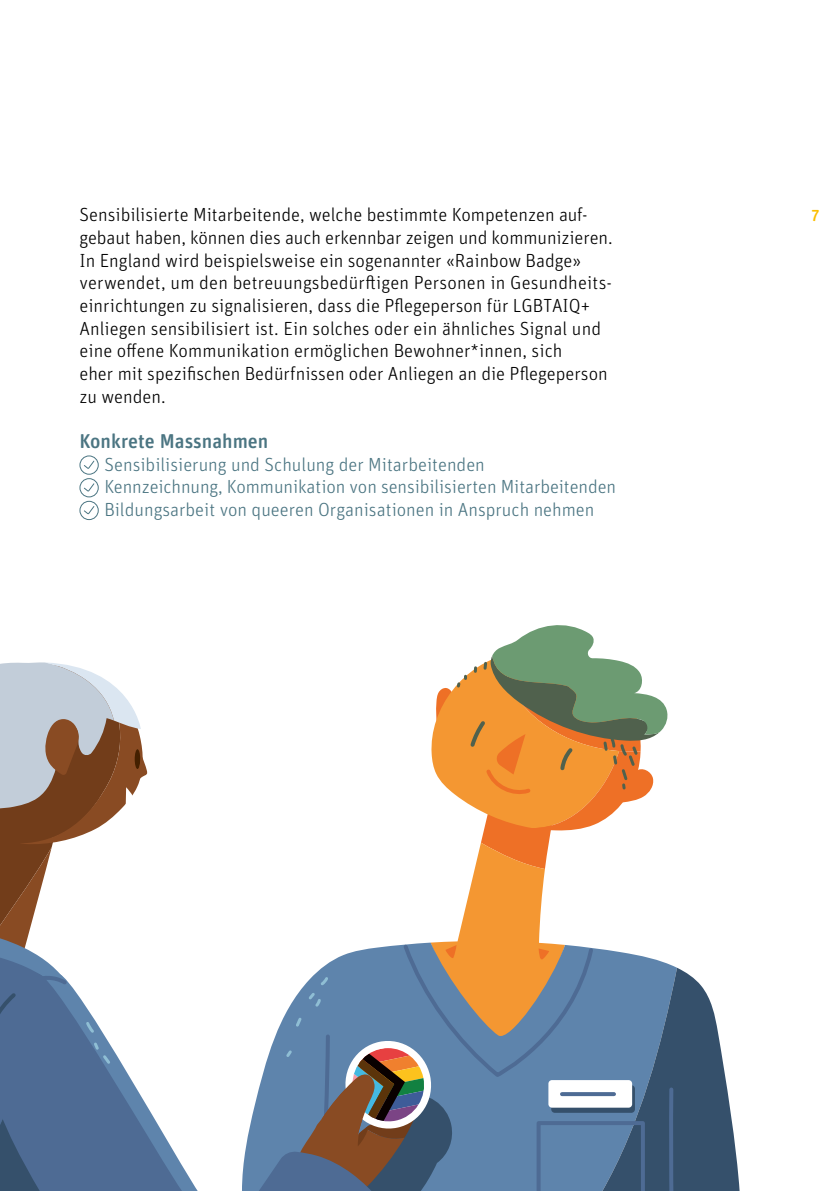
<style>
.page{position:relative;width:840px;height:1191px;background:#fff}
.page>*{position:absolute;margin:0;border:0;box-sizing:border-box;transform-origin:0 0}
.t1{font:500 20px "Unit Rounded Pro";color:#4b7582}
.t2{font:300 19px/22.6px "Unit Rounded Pro";color:#000}
.t3{font:300 19px/22.6px "Unit Rounded Pro";color:#4b7582}
.t4{font:500 16px "Unit Rounded Pro";color:#fbbe00}
</style>
<div class="page">
<svg style="left:79px;top:455px;width:20px;height:65px"></svg>
<svg style="left:147px;top:1106px;width:49px;height:85px"></svg>
<svg style="left:0;top:662px;width:147px;height:529px"></svg>
<svg style="left:243px;top:625px;width:496px;height:566px"></svg>
<p class="t2" style="left:79px;top:203px;width:509px">Sensibilisierte Mitarbeitende, welche bestimmte Kompetenzen auf-</p>
<p class="t4" style="left:810px;top:204px;width:10px">7</p>
<p class="t2" style="left:79px;top:226px;width:534px">gebaut haben, können dies auch erkennbar zeigen und kommunizieren.<br>In England wird beispielsweise ein sogenannter «Rainbow Badge» verwendet, um den betreuungsbedürftigen Personen in Gesundheits&shy;einrichtungen zu signalisieren, dass die Pflegeperson für LGBTAIQ+ Anliegen sensibilisiert ist. Ein solches oder ein ähnliches Signal und eine offene Kommunikation ermöglichen Bewohner*innen, sich<br>eher mit spezifischen Bedürfnissen oder Anliegen an die Pflegeperson zu wenden.</p>
<p class="t1" style="left:79px;top:427px;width:190px">Konkrete Massnahmen</p>
<p class="t3" style="left:104px;top:452px;width:513px">Sensibilisierung und Schulung der Mitarbeitenden<br>Kennzeichnung, Kommunikation von sensibilisierten Mitarbeitenden<br>Bildungsarbeit von queeren Organisationen in Anspruch nehmen</p>
</div>
